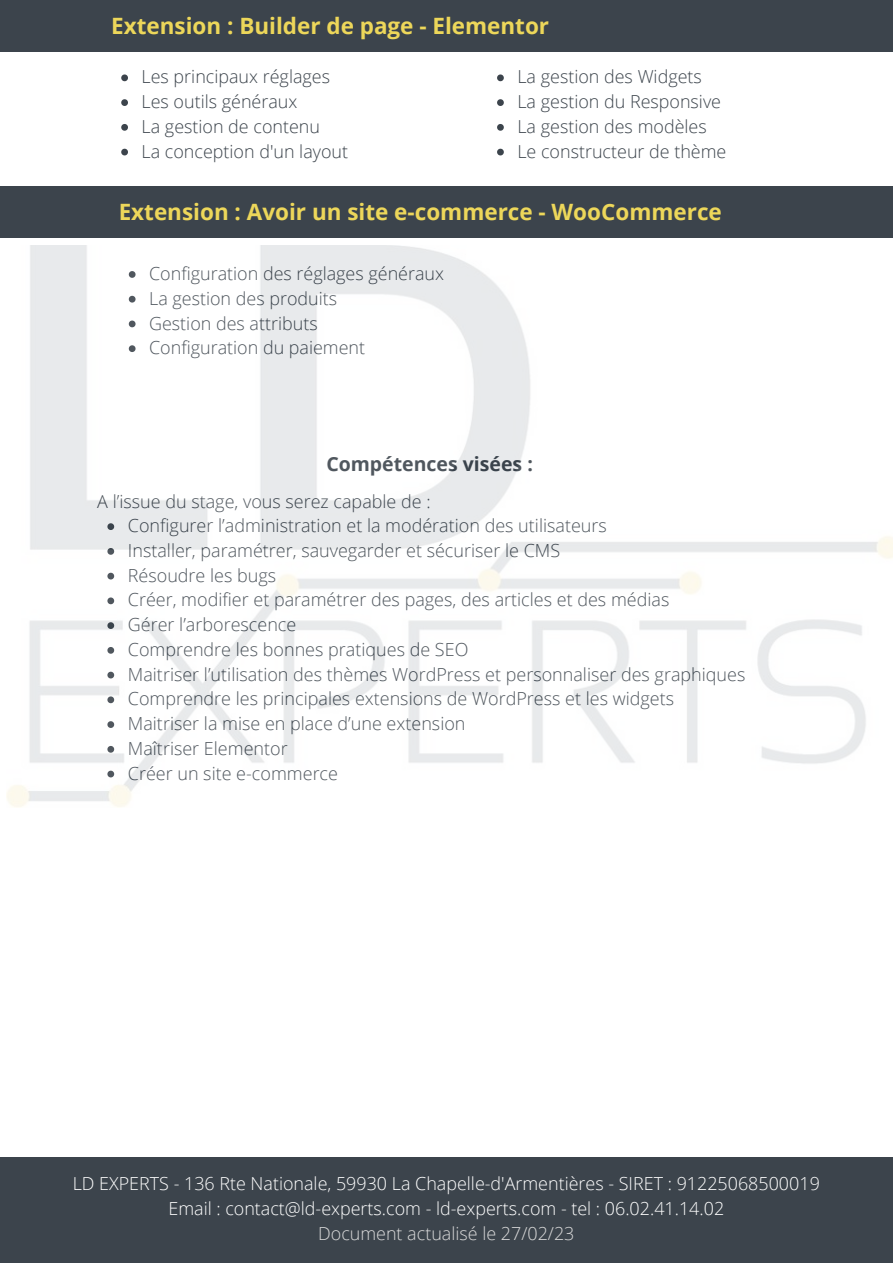
<style>
.page{position:relative;width:893px;height:1264px;background:#fff}
.page>*{position:absolute;margin:0;border:0;box-sizing:border-box;transform-origin:0 0}
.t1{font:700 22.5px "Open Sans";color:#edd75a}
.t2{font:700 19.5px "Open Sans";color:#3c444c}
.t3{font:300 18px/24.8px "Open Sans";color:#3c444c}
.t4{font:300 17.85px/24.8px "Open Sans";color:#3c444c}
.t5{font:300 17.85px/24.8px "Open Sans";color:#fff;text-align:center}
.t6{font:300 17.85px "Open Sans";color:#d9d9d9}
</style>
<div class="page">
<div style="left:0;top:1157px;width:892px;height:105px;background:#3c444c"></div>
<div style="left:0;top:0;width:892px;height:52px;background:#3c444c"></div>
<svg style="left:121px;top:74px;width:7px;height:7px"></svg>
<svg style="left:121px;top:99px;width:7px;height:7px"></svg>
<svg style="left:121px;top:124px;width:7px;height:7px"></svg>
<svg style="left:121px;top:149px;width:7px;height:6px"></svg>
<svg style="left:497px;top:74px;width:7px;height:7px"></svg>
<svg style="left:497px;top:99px;width:7px;height:7px"></svg>
<svg style="left:497px;top:124px;width:7px;height:7px"></svg>
<svg style="left:497px;top:149px;width:7px;height:6px"></svg>
<div style="left:0;top:186px;width:892px;height:52px;background:#3c444c"></div>
<img style="left:6px;top:246px;width:886px;height:561px">
<p class="t1" style="left:111px;top:10px;width:439px">Extension : Builder de page - Elementor</p>
<p class="t4" style="left:142px;top:64px;width:208px">Les principaux réglages<br>Les outils généraux<br>La gestion de contenu<br>La conception d'un layout</p>
<p class="t4" style="left:517px;top:64px;width:210px">La gestion des Widgets<br>La gestion du Responsive<br>La gestion des modèles<br>Le constructeur de thème</p>
<p class="t1" style="left:119px;top:196px;width:604px">Extension : Avoir un site e-commerce - WooCommerce</p>
<p class="t4" style="left:149px;top:261px;width:296px">Configuration des réglages généraux<br>La gestion des produits<br>Gestion des attributs<br>Configuration du paiement</p>
<p class="t2" style="left:326px;top:450px;width:208px">Compétences visées :</p>
<p class="t3" style="left:97px;top:488px;width:335px">A l’issue du stage, vous serez capable de :</p>
<p class="t3" style="left:128px;top:513px;width:619px">Configurer l’administration et la modération des utilisateurs<br>Installer, paramétrer, sauvegarder et sécuriser le CMS<br>Résoudre les bugs<br>Créer, modifier et paramétrer des pages, des articles et des médias<br>Gérer l’arborescence<br>Comprendre les bonnes pratiques de SEO<br>Maitriser l’utilisation des thèmes WordPress et personnaliser des graphiques Comprendre les principales extensions de WordPress et les widgets Maitriser la mise en place d’une extension<br>Maîtriser Elementor<br>Créer un site e-commerce</p>
<p class="t5" style="left:73px;top:1171px;width:748px">LD EXPERTS - 136 Rte Nationale, 59930 La Chapelle-d'Armentières - SIRET : 91225068500019<br>Email : contact@ld-experts.com - ld-experts.com - tel : 06.02.41.14.02</p>
<p class="t6" style="left:318px;top:1220px;width:258px">Document actualisé le 27/02/23</p>
</div>
